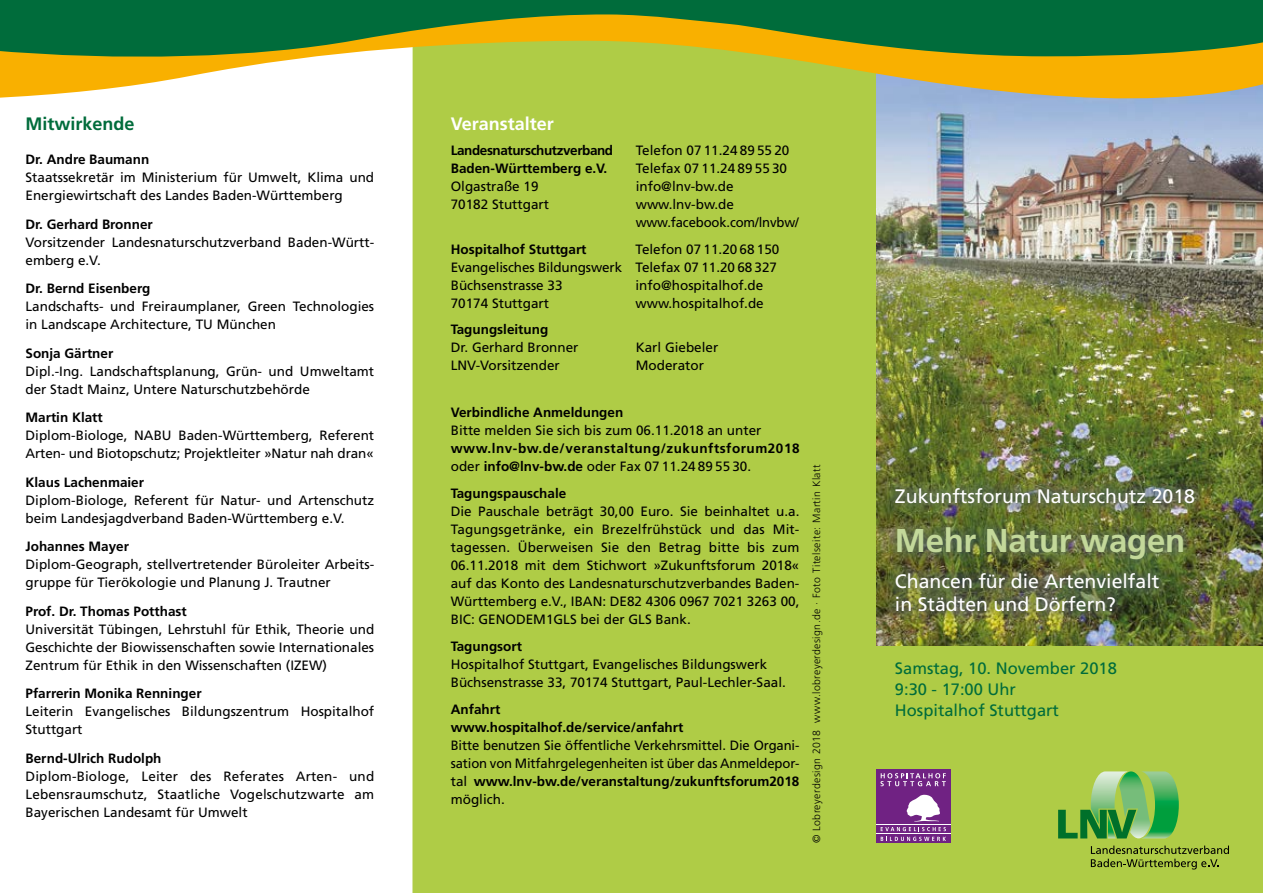
<style>
.page{position:relative;width:1263px;height:893px;background:#fff}
.page>*{position:absolute;margin:0;border:0;box-sizing:border-box;transform-origin:0 0}
.t1{font:700 33px "Frutiger";letter-spacing:-.01em;color:#c3d89a}
.t2{font:19.5px/22.5px "Frutiger";color:#fff}
.t3{font:700 18px "Frutiger";color:#fff}
.t4{font:700 18px "Frutiger";color:#006c3b}
.t5{font:16.5px/21px "Frutiger";color:#006c3b}
.t6{font:13.5px/18px "Frutiger";color:#000}
.t7{font:700 13.5px/18px "Frutiger";color:#000}
.t8{font:700 13.5px/18px "Frutiger";letter-spacing:.04em;color:#000}
.t9{font:700 13.5px/18px "Frutiger";letter-spacing:-.03em;color:#000}
.t10{font:300 10.5px "Frutiger";letter-spacing:.04em;color:#000}
.s1{font-weight:400}
.s2{font-weight:700}
</style>
<div class="page">
<div style="left:412px;top:0;width:851px;height:893px;background:#afcc46"></div>
<svg style="left:1091px;top:845px;width:138px;height:24px"></svg>
<svg style="left:1058px;top:771px;width:121px;height:67px"></svg>
<img style="left:876px;top:121px;width:387px;height:524px">
<svg style="left:0;top:62px;width:1263px;height:59px"></svg>
<svg style="left:0;top:0;width:1263px;height:62px;background:#4c8530"></svg>
<hr style="left:876px;top:823px;width:74px;height:2px;background:#fff">
<svg style="left:876px;top:825px;width:74px;height:8px"></svg>
<hr style="left:876px;top:833px;width:74px;height:2px;background:#fff">
<div style="left:876px;top:769px;width:74px;height:54px;background:#702283"></div>
<svg style="left:876px;top:835px;width:74px;height:8px"></svg>
<svg style="left:907px;top:795px;width:33px;height:26px"></svg>
<svg style="left:880px;top:773px;width:66px;height:13px"></svg>
<svg style="left:881px;top:827px;width:65px;height:4px"></svg>
<svg style="left:881px;top:837px;width:65px;height:4px"></svg>
<div style="left:882px;top:474px;width:326px;height:150px;background:#4e6061;opacity:.6"></div>
<h3 class="t4" style="left:26px;top:113px;width:111px">Mitwirkende</h3>
<p class="t7" style="left:26px;top:151px;width:125px">Dr. Andre Baumann</p>
<p class="t6" style="left:26px;top:169px;width:350px">Staatssekretär im Ministerium für Umwelt, Klima und<br>Energiewirtschaft des Landes Baden-Württemberg</p>
<p class="t7" style="left:26px;top:215px;width:129px">Dr. Gerhard Bronner</p>
<p class="t6" style="left:26px;top:233px;width:350px">Vorsitzender Landesnaturschutzverband Baden-Württ&shy;emberg e.V.</p>
<p class="t7" style="left:26px;top:280px;width:127px">Dr. Bernd Eisenberg</p>
<p class="t6" style="left:26px;top:298px;width:350px">Landschafts- und Freiraumplaner, Green Technologies in Landscape Architecture, TU München</p>
<p class="t7" style="left:26px;top:344px;width:89px">Sonja Gärtner</p>
<p class="t6" style="left:26px;top:362px;width:350px">Dipl.-Ing. Landschaftsplanung, Grün- und Umweltamt der Stadt Mainz, Untere Naturschutzbehörde</p>
<p class="t7" style="left:26px;top:409px;width:79px">Martin Klatt</p>
<p class="t6" style="left:26px;top:427px;width:350px">Diplom-Biologe, NABU Baden-Württemberg, Referent<br>Arten- und Biotopschutz; Projektleiter »Natur nah dran«</p>
<p class="t7" style="left:26px;top:473px;width:120px">Klaus Lachenmaier</p>
<p class="t6" style="left:26px;top:491px;width:350px">Diplom-Biologe, Referent für Natur- und Artenschutz beim Landesjagdverband Baden-Württemberg e.V.</p>
<p class="t7" style="left:26px;top:537px;width:105px">Johannes Mayer</p>
<p class="t6" style="left:26px;top:555px;width:350px">Diplom-Geograph, stellvertretender Büroleiter Arbeits&shy;gruppe für Tierökologie und Planung J. Trautner</p>
<p class="t7" style="left:26px;top:602px;width:163px">Prof. Dr. Thomas Potthast</p>
<p class="t6" style="left:26px;top:620px;width:350px;text-align:justify">Universität Tübingen, Lehrstuhl für Ethik, Theorie und Geschichte der Biowissenschaften sowie Internationales Zentrum für Ethik in den Wissenschaften (IZEW)</p>
<p class="t7" style="left:26px;top:684px;width:178px">Pfarrerin Monika Renninger</p>
<p class="t6" style="left:26px;top:702px;width:350px">Leiterin Evangelisches Bildungszentrum Hospitalhof<br>Stuttgart</p>
<p class="t7" style="left:26px;top:749px;width:137px">Bernd-Ulrich Rudolph</p>
<p class="t6" style="left:26px;top:767px;width:350px;text-align:justify">Diplom-Biologe, Leiter des Referates Arten- und Lebensraumschutz, Staatliche Vogelschutzwarte am Bayerischen Landesamt für Umwelt</p>
<h3 class="t3" style="left:451px;top:113px;width:105px">Veranstalter</h3>
<p class="t9" style="left:451px;top:141px;width:164px">Landesnaturschutzverband<br>Baden-Württemberg e.V.</p>
<p class="t6" style="left:451px;top:177px;width:100px">Olgastraße 19<br>70182 Stuttgart</p>
<p class="t6" style="left:636px;top:141px;width:164px">Telefon 07 11.24 89 55 20<br>Telefax 07 11.24 89 55 30 info@lnv-bw.de www.lnv-bw.de www.facebook.com/lnvbw/</p>
<p class="t6" style="left:635px;top:240px;width:145px">Telefon 07 11.20 68 150<br>Telefax 07 11.20 68 327 info@hospitalhof.de www.hospitalhof.de</p>
<p class="t7" style="left:451px;top:240px;width:137px">Hospitalhof Stuttgart</p>
<p class="t6" style="left:451px;top:258px;width:173px">Evangelisches Bildungswerk<br>Büchsenstrasse 33<br>70174 Stuttgart</p>
<p class="t7" style="left:451px;top:320px;width:99px">Tagungsleitung</p>
<p class="t6" style="left:451px;top:338px;width:129px">Dr. Gerhard Bronner<br>LNV-Vorsitzender</p>
<p class="t6" style="left:636px;top:338px;width:84px">Karl Giebeler<br>Moderator</p>
<p class="t7" style="left:451px;top:403px;width:174px">Verbindliche Anmeldungen</p>
<p class="t6" style="left:451px;top:421px;width:312px">Bitte melden Sie sich bis zum 06.11.2018 an unter</p>
<p class="t8" style="left:451px;top:439px;width:350px">www.lnv-bw.de/veranstaltung/zukunftsforum2018 <span class="s1">oder</span> info@lnv-bw.de <span class="s1">oder Fax 07 11.24 89 55 30.</span></p>
<p class="t7" style="left:451px;top:484px;width:117px">Tagungspauschale</p>
<p class="t6" style="left:451px;top:502px;width:350px;text-align:justify">Die Pauschale beträgt 30,00 Euro. Sie beinhaltet u.a.<br>Tagungsgetränke, ein Brezelfrühstück und das Mit&shy;tagessen. Überweisen Sie den Betrag bitte bis zum 06.11.2018 mit dem Stichwort »Zukunftsforum 2018« auf das Konto des Landesnaturschutzverbandes Baden-Württemberg e.V., IBAN: DE82 4306 0967 7021 3263 00, BIC: GENODEM1GLS bei der GLS Bank.</p>
<p class="t7" style="left:451px;top:637px;width:73px">Tagungsort</p>
<p class="t6" style="left:451px;top:655px;width:337px">Hospitalhof Stuttgart, Evangelisches Bildungswerk<br>Büchsenstrasse 33, 70174 Stuttgart, Paul-Lechler-Saal.</p>
<p class="t7" style="left:451px;top:700px;width:234px">Anfahrt www.hospitalhof.de/service/anfahrt</p>
<p class="t6" style="left:451px;top:736px;width:350px;text-align:justify">Bitte benutzen Sie öffentliche Verkehrsmittel. Die Organi&shy;sation von Mitfahrgelegenheiten ist über das Anmeldepor&shy;tal <span class="s2">www.lnv-bw.de/veranstaltung/zukunftsforum2018 </span>möglich.</p>
<p class="t10" style="left:811px;top:843px;width:380px;rotate:-90deg">© Lobreyerdesign 2018 www.lobreyerdesign.de · Foto Titelseite: Martin Klatt</p>
<h2 class="t2" style="left:895px;top:484px;width:302px">Zukunftsforum Naturschutz 2018</h2>
<h1 class="t1" style="left:895px;top:521px;width:292px">Mehr Natur wagen</h1>
<h2 class="t2" style="left:895px;top:570px;width:266px">Chancen für die Artenvielfalt in Städten und Dörfern?</h2>
<p class="t5" style="left:895px;top:657px;width:223px">Samstag, 10. November 2018<br>9:30 - 17:00 Uhr<br>Hospitalhof Stuttgart</p>
</div>
